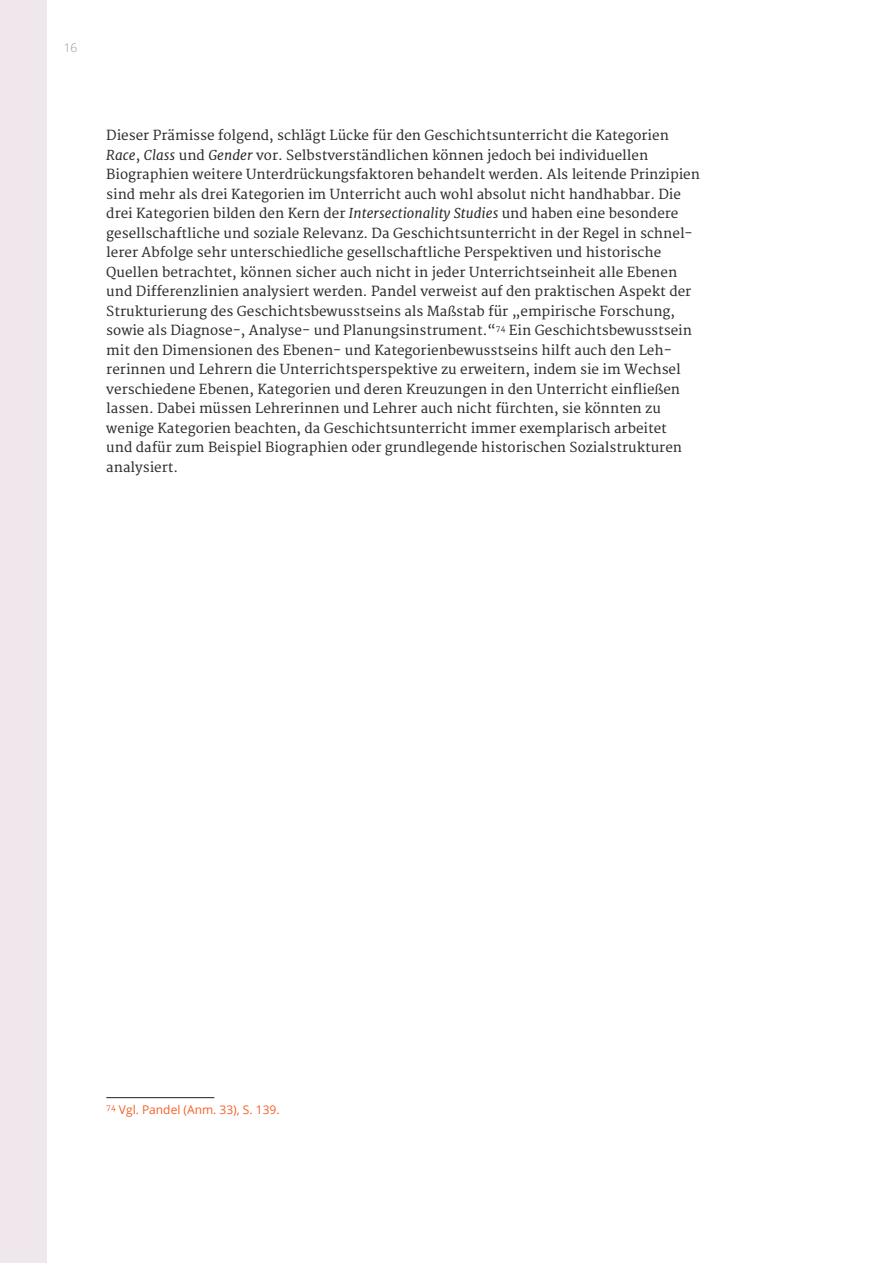
<style>
.page{position:relative;width:893px;height:1263px;background:#fff}
.page>*{position:absolute;margin:0;border:0;box-sizing:border-box;transform-origin:0 0}
.Fließend_Text{font:13.5px/19.5px "Merriweather";color:#2d2a2b}
.Fußnote{font:12px "Open Sans";color:#f26228}
.t1{font:300 12px "Open Sans";color:#939393}
.s1{font-style:italic}
</style>
<div class="page">
<div style="left:0;top:0;width:47px;height:1263px;background:#f0e7ec"></div>
<hr style="left:106px;top:1097px;width:108px;height:1px;background:#231f20">
<p class="t1" style="left:64px;top:39px;width:15px">16</p>
<p class="Fließend_Text" style="left:106px;top:126px;width:595px">Dieser Prämisse folgend, schlägt Lücke für den Geschichtsunterricht die Kategorien <span class="s1">Race</span>, <span class="s1">Class</span> und <span class="s1">Gender</span> vor. Selbstverständlichen können jedoch bei individuellen Biographien weitere Unterdrückungsfaktoren behandelt werden. Als leitende Prinzipien sind mehr als drei Kategorien im Unterricht auch wohl absolut nicht handhabbar. Die drei Kategorien bilden den Kern der <span class="s1">Intersectionality Studies</span> und haben eine besondere gesellschaftliche und soziale Relevanz. Da Geschichtsunterricht in der Regel in schnel&shy;lerer Abfolge sehr unterschiedliche gesellschaftliche Perspektiven und historische Quellen betrachtet, können sicher auch nicht in jeder Unterrichtseinheit alle Ebenen und Differenzlinien analysiert werden. Pandel verweist auf den praktischen Aspekt der Strukturierung des Geschichtsbewusstseins als Maßstab für „empirische Forschung, sowie als Diagnose-, Analyse- und Planungsinstrument.“<sup>74</sup> Ein Geschichtsbewusstsein mit den Dimensionen des Ebenen- und Kategorienbewusstseins hilft auch den Leh&shy;rerinnen und Lehrern die Unterrichtsperspektive zu erweitern, indem sie im Wechsel verschiedene Ebenen, Kategorien und deren Kreuzungen in den Unterricht einfließen lassen. Dabei müssen Lehrerinnen und Lehrer auch nicht fürchten, sie könnten zu wenige Kategorien beachten, da Geschichtsunterricht immer exemplarisch arbeitet<br>und dafür zum Beispiel Biographien oder grundlegende historischen Sozialstrukturen analysiert.</p>
<p class="Fußnote" style="left:106px;top:1101px;width:175px"><sup>74</sup> Vgl. Pandel (Anm. 33), S. 139.</p>
</div>
